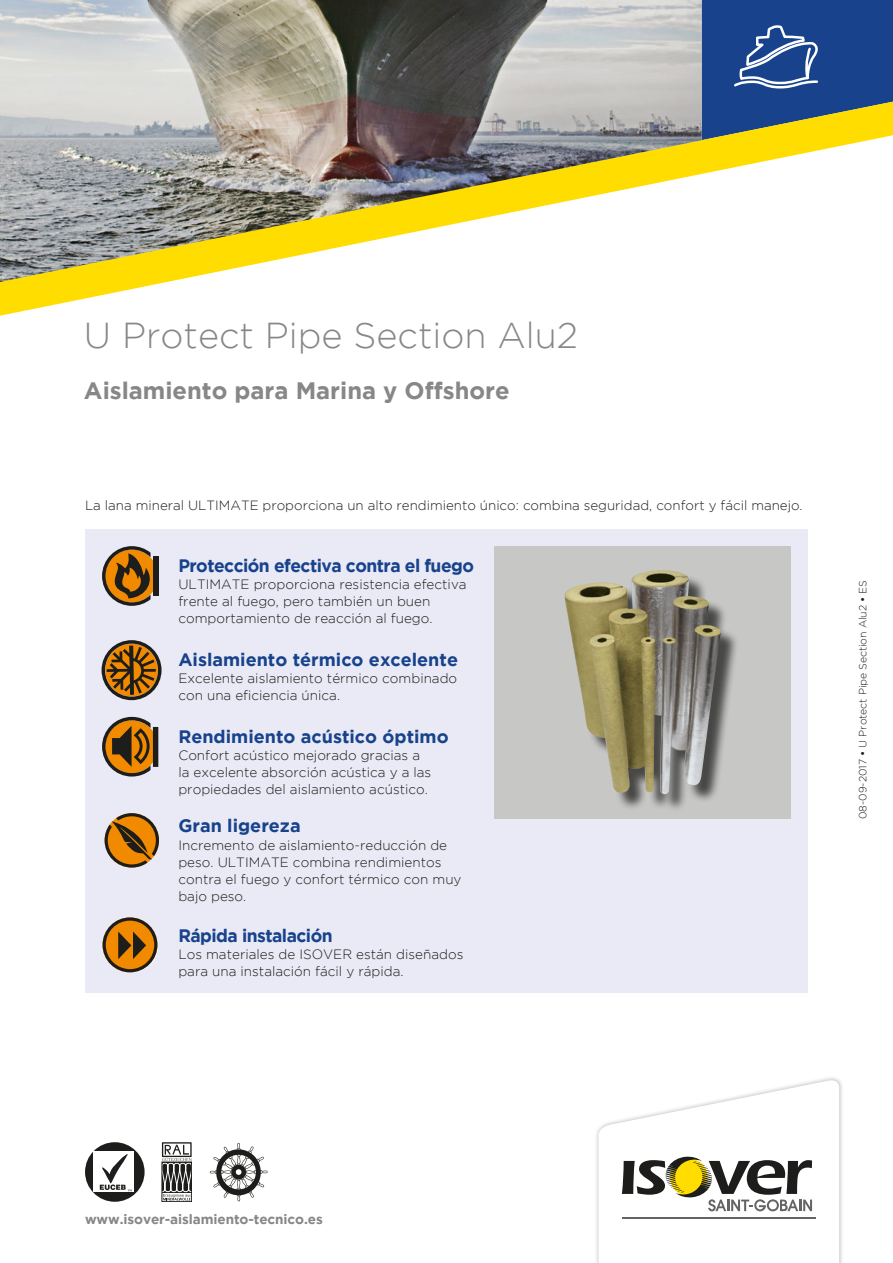
<style>
.page{position:relative;width:893px;height:1263px;background:#fff}
.page>*{position:absolute;margin:0;border:0;box-sizing:border-box;transform-origin:0 0}
.t1{font:300 36px "Gotham";color:#878787}
.t2{font:700 23.7px "Gotham";color:#878787}
.t3{font:700 18px "Gotham";color:#18428c}
.t4{font:700 18px "Gotham";letter-spacing:-.03em;color:#18428c}
.t5{font:300 13.5px/17.2px "Gotham";color:#1d1d1b}
.t6{font:700 13.5px "Gotham";letter-spacing:-.005em;color:#878787}
.t7{font:300 13.35px "Gotham";color:#1d1d1b}
.t8{font:300 10.5px "Gotham";letter-spacing:-.005em;color:#1d1d1b}
.s1{font-weight:500}
</style>
<div class="page">
<div style="left:702px;top:0;width:191px;height:102px;background:#18428c"></div>
<svg style="left:0;top:102px;width:893px;height:214px"></svg>
<div style="left:85px;top:529px;width:723px;height:464px;background:#e9eaf5"></div>
<svg style="left:734px;top:26px;width:84px;height:63px;background:#4a6ba4"></svg>
<div style="left:594px;top:1075px;width:250px;height:188px;background:#1d1d1b;opacity:.3"></div>
<svg style="left:598px;top:1078px;width:241px;height:185px"></svg>
<hr style="left:622px;top:1217px;width:194px;height:2px;background:#646463">
<div style="left:85px;top:1142px;width:60px;height:60px;background:#1d1d1b;border-radius:50%"></div>
<div style="left:93px;top:1152px;width:41px;height:40px;background:#fff"></div>
<svg style="left:100px;top:1154px;width:32px;height:37px"></svg>
<div style="left:162px;top:1162px;width:30px;height:40px;border:1px solid #1d1d1b"></div>
<svg style="left:162px;top:1142px;width:30px;height:58px"></svg>
<img style="left:209px;top:1142px;width:58px;height:60px">
<svg style="left:105px;top:813px;width:54px;height:54px"></svg>
<img style="left:0;top:0;width:702px;height:282px">
<div style="left:494px;top:546px;width:297px;height:272px;background:#c7c7c6"></div>
<div style="left:567px;top:573px;width:172px;height:240px;background:#1d1d1b;opacity:.75"></div>
<img style="left:564px;top:570px;width:157px;height:224px">
<svg style="left:102px;top:640px;width:60px;height:60px"></svg>
<svg style="left:103px;top:917px;width:54px;height:55px"></svg>
<svg style="left:102px;top:546px;width:51px;height:60px"></svg>
<div style="left:153px;top:556px;width:5px;height:40px;background:#1d1d1b"></div>
<svg style="left:102px;top:717px;width:56px;height:59px"></svg>
<h1 class="t1" style="left:84px;top:316px;width:496px">U Protect Pipe Section Alu2</h1>
<h2 class="t2" style="left:84px;top:377px;width:427px">Aislamiento para Marina y Offshore</h2>
<p class="t7" style="left:85px;top:498px;width:719px">La lana mineral ULTIMATE proporciona un alto rendimiento único: combina seguridad, confort y fácil manejo.</p>
<h3 class="t4" style="left:178px;top:555px;width:297px">Protección efectiva contra el fuego</h3>
<p class="t5" style="left:178px;top:575px;width:290px">ULTIMATE proporciona resistencia efectiva frente al fuego, pero también un buen comportamiento de reacción al fuego.</p>
<h3 class="t3" style="left:178px;top:649px;width:281px">Aislamiento térmico excelente</h3>
<p class="t5" style="left:178px;top:669px;width:280px">Excelente aislamiento térmico combinado con una eficiencia única.</p>
<h3 class="t3" style="left:178px;top:726px;width:272px">Rendimiento acústico óptimo</h3>
<p class="t5" style="left:178px;top:746px;width:254px">Confort acústico mejorado gracias a la excelente absorción acústica y a las propiedades del aislamiento acústico.</p>
<h3 class="t3" style="left:178px;top:816px;width:124px">Gran ligereza</h3>
<p class="t5" style="left:178px;top:836px;width:285px">Incremento de aislamiento-reducción de peso. ULTIMATE combina rendimientos contra el fuego y confort térmico con muy bajo peso.</p>
<h3 class="t4" style="left:178px;top:925px;width:156px">Rápida instalación</h3>
<p class="t5" style="left:178px;top:945px;width:286px">Los materiales de ISOVER están diseñados para una instalación fácil y rápida.</p>
<p class="t8" style="left:857px;top:819px;width:241px;rotate:-90deg">08-09-2017 <span class="s1">•</span> U Protect Pipe Section Alu2 <span class="s1">•</span> ES</p>
<p class="t6" style="left:85px;top:1211px;width:239px">www.isover-aislamiento-tecnico.es</p>
</div>
